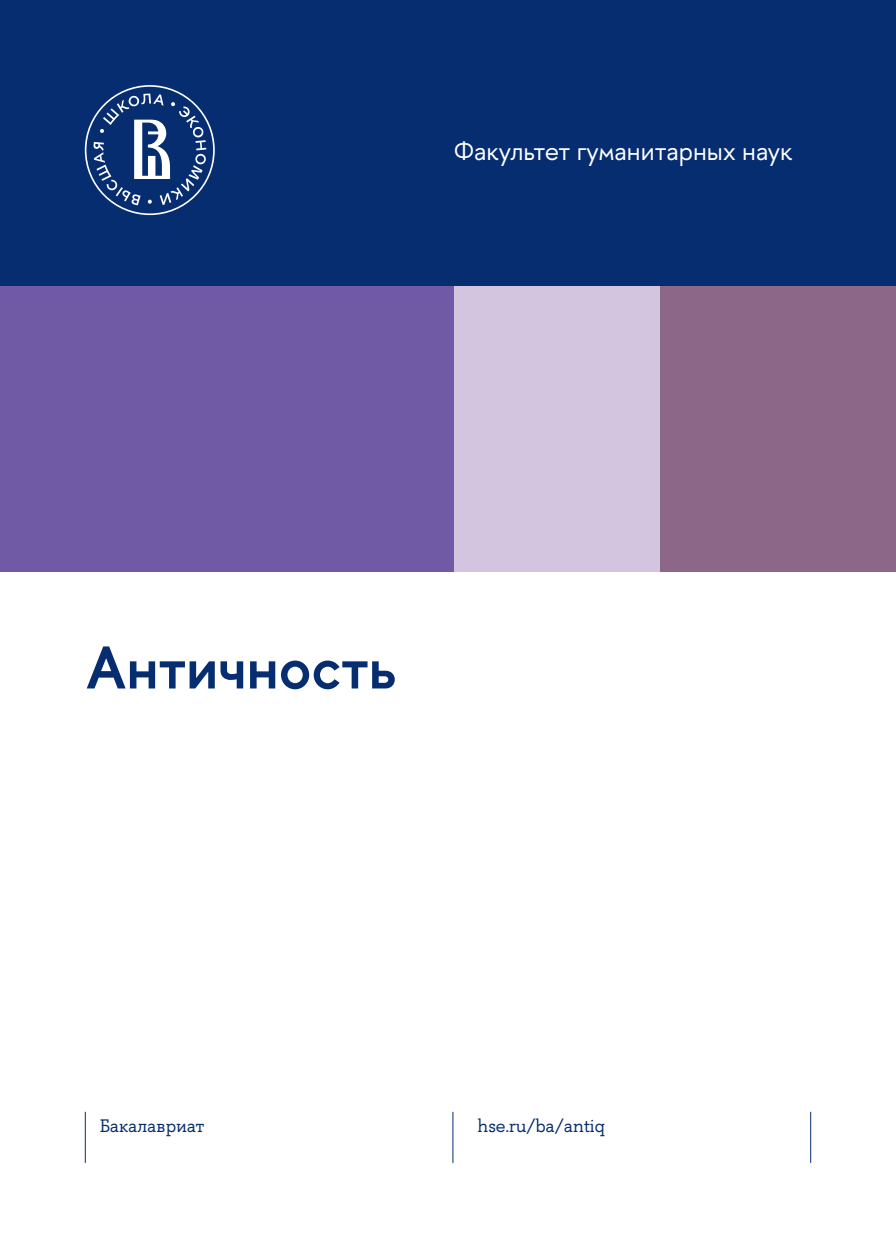
<style>
.page{position:relative;width:896px;height:1248px;background:#fff}
.page>*{position:absolute;margin:0;border:0;box-sizing:border-box;transform-origin:0 0}
.t1{font:600 60px "HSE Sans";color:#052d6f}
.t2{font:26px "HSE Sans";color:#fff}
.t3{font:18px "HSE Slab";color:#052d6f}
</style>
<div class="page">
<div style="left:0;top:286px;width:454px;height:285px;background:#7059a5"></div>
<div style="left:0;top:0;width:896px;height:286px;background:#052d6f"></div>
<div style="left:454px;top:286px;width:206px;height:285px;background:#d3c4e0"></div>
<div style="left:660px;top:286px;width:236px;height:285px;background:#8d6787"></div>
<svg style="left:85px;top:85px;width:130px;height:130px"></svg>
<hr style="left:810px;top:1111px;width:1px;height:51px;background:#052d6f">
<hr style="left:85px;top:1111px;width:1px;height:51px;background:#052d6f">
<hr style="left:452px;top:1111px;width:1px;height:51px;background:#052d6f">
<p class="t2" style="left:454px;top:135px;width:340px">Факультет гуманитарных наук</p>
<p class="t1" style="left:86px;top:628px;width:312px">Античность</p>
<p class="t3" style="left:100px;top:1114px;width:106px">Бакалавриат</p>
<p class="t3" style="left:477px;top:1114px;width:129px">hse.ru/ba/antiq</p>
</div>
